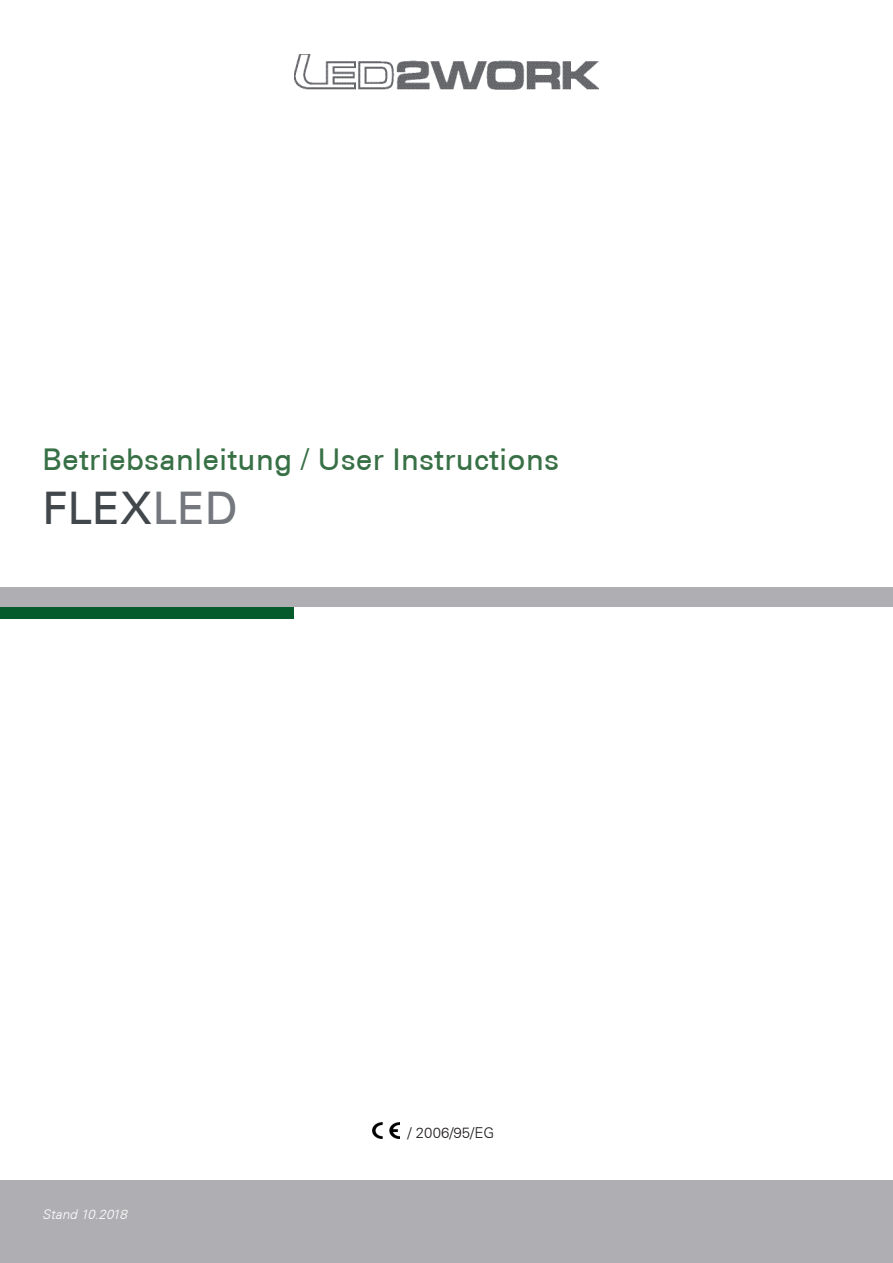
<style>
.page{position:relative;width:893px;height:1263px;background:#fff}
.page>*{position:absolute;margin:0;border:0;box-sizing:border-box;transform-origin:0 0}
.t1{font:500 45px "Univers CE";color:#41474b}
.t2{font:500 30px "Univers CE";color:#387046}
.t3{font:300 15px "Univers CE";color:#231f20}
.t4{font:italic 300 13.5px "Univers CE";color:#fff}
.s1{color:#74777d}
</style>
<div class="page">
<div style="left:0;top:606px;width:293px;height:13px;background:#065b2d"></div>
<img style="left:294px;top:54px;width:305px;height:35px">
<img style="left:373px;top:1123px;width:26px;height:15px">
<div style="left:0;top:588px;width:893px;height:19px;background:#afafb3"></div>
<div style="left:0;top:1180px;width:893px;height:83px;background:#afafb3"></div>
<p class="t2" style="left:42px;top:442px;width:518px">Betriebsanleitung / User Instructions</p>
<h1 class="t1" style="left:42px;top:482px;width:197px">FLEX<span class="s1">LED</span></h1>
<p class="t4" style="left:42px;top:1207px;width:90px">Stand 10.2018</p>
<p class="t3" style="left:407px;top:1124px;width:89px">/ 2006/95/EG</p>
</div>
